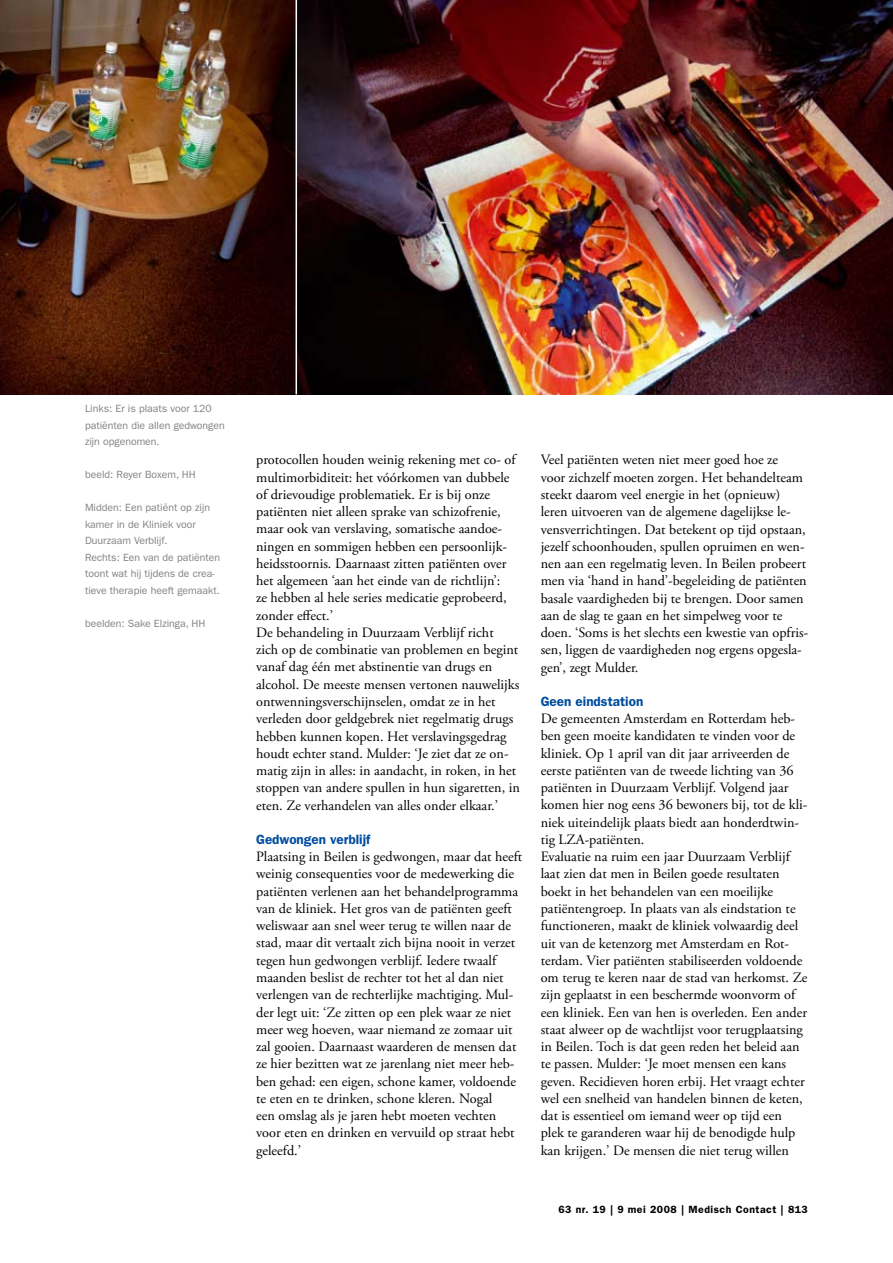
<style>
.page{position:relative;width:893px;height:1263px;background:#fff}
.page>*{position:absolute;margin:0;border:0;box-sizing:border-box;transform-origin:0 0}
.t1{font:14.25px/17.2px "Adobe Garamond Pro";color:#000}
.t2{font:600 13.5px "ITC Franklin Gothic Std";color:#004d9f}
.t3{font:10.5px/16.5px "ITC Franklin Gothic Std";color:#818084}
.t4{font:600 10.5px "ITC Franklin Gothic Std";letter-spacing:.05em;color:#000}
</style>
<div class="page">
<img style="left:0;top:0;width:298px;height:395px">
<img style="left:298px;top:0;width:595px;height:395px">
<hr style="left:296px;top:0;width:1px;height:394px;background:#fff">
<p class="t3" style="left:85px;top:400px;width:141px">Links: Er is plaats voor 120 patiënten die allen gedwongen zijn opgenomen.</p>
<p class="t3" style="left:85px;top:466px;width:112px">beeld: Reyer Boxem, HH</p>
<p class="t3" style="left:85px;top:499px;width:137px">Midden: Een patiënt op zijn kamer in de Kliniek voor<br>Duurzaam Verblijf.<br>Rechts: Een van de patiënten toont wat hij tijdens de crea&shy;tieve therapie heeft gemaakt.</p>
<p class="t3" style="left:85px;top:615px;width:122px">beelden: Sake Elzinga, HH</p>
<p class="t1" style="left:256px;top:452px;width:265px">protocollen houden weinig rekening met co- of multimorbiditeit: het vóórkomen van dubbele of drievoudige problematiek. Er is bij onze patiënten niet alleen sprake van schizofrenie, maar ook van verslaving, somatische aandoe&shy;ningen en sommigen hebben een persoonlijk&shy;heidsstoornis. Daarnaast zitten patiënten over het algemeen ‘aan het einde van de richtlijn’:<br>ze hebben al hele series medicatie geprobeerd, zonder effect.’<br>De behandeling in Duurzaam Verblijf richt<br>zich op de combinatie van problemen en begint vanaf dag één met abstinentie van drugs en alcohol. De meeste mensen vertonen nauwelijks ontwenningsverschijnselen, omdat ze in het verleden door geldgebrek niet regelmatig drugs hebben kunnen kopen. Het verslavingsgedrag houdt echter stand. Mulder: ‘Je ziet dat ze on&shy;matig zijn in alles: in aandacht, in roken, in het stoppen van andere spullen in hun sigaretten, in eten. Ze verhandelen van alles onder elkaar.’</p>
<p class="t2" style="left:256px;top:831px;width:116px">Gedwongen verblijf</p>
<p class="t1" style="left:256px;top:848px;width:268px">Plaatsing in Beilen is gedwongen, maar dat heeft weinig consequenties voor de medewerking die patiënten verlenen aan het behandelprogramma van de kliniek. Het gros van de patiënten geeft weliswaar aan snel weer terug te willen naar de stad, maar dit vertaalt zich bijna nooit in verzet tegen hun gedwongen verblijf. Iedere twaalf maanden beslist de rechter tot het al dan niet verlengen van de rechterlijke machtiging. Mul&shy;der legt uit: ‘Ze zitten op een plek waar ze niet meer weg hoeven, waar niemand ze zomaar uit zal gooien. Daarnaast waarderen de mensen dat ze hier bezitten wat ze jarenlang niet meer heb&shy;ben gehad: een eigen, schone kamer, voldoende te eten en te drinken, schone kleren. Nogal<br>een omslag als je jaren hebt moeten vechten voor eten en drinken en vervuild op straat hebt geleefd.’</p>
<p class="t1" style="left:541px;top:452px;width:269px">Veel patiënten weten niet meer goed hoe ze<br>voor zichzelf moeten zorgen. Het behandelteam steekt daarom veel energie in het (opnieuw) leren uitvoeren van de algemene dagelijkse le&shy;vensverrichtingen. Dat betekent op tijd opstaan, jezelf schoonhouden, spullen opruimen en wen&shy;nen aan een regelmatig leven. In Beilen probeert men via ‘hand in hand’-begeleiding de patiënten basale vaardigheden bij te brengen. Door samen aan de slag te gaan en het simpelweg voor te doen. ‘Soms is het slechts een kwestie van opfris&shy;sen, liggen de vaardigheden nog ergens opgesla&shy;gen’, zegt Mulder.</p>
<p class="t2" style="left:541px;top:693px;width:104px">Geen eindstation</p>
<p class="t1" style="left:541px;top:710px;width:268px">De gemeenten Amsterdam en Rotterdam heb&shy;ben geen moeite kandidaten te vinden voor de kliniek. Op 1 april van dit jaar arriveerden de eerste patiënten van de tweede lichting van 36 patiënten in Duurzaam Verblijf. Volgend jaar komen hier nog eens 36 bewoners bij, tot de kli&shy;niek uiteindelijk plaats biedt aan honderdtwin&shy;tig LZA-patiënten.<br>Evaluatie na ruim een jaar Duurzaam Verblijf laat zien dat men in Beilen goede resultaten boekt in het behandelen van een moeilijke patiëntengroep. In plaats van als eindstation te functioneren, maakt de kliniek volwaardig deel uit van de ketenzorg met Amsterdam en Rot&shy;terdam. Vier patiënten stabiliseerden voldoende om terug te keren naar de stad van herkomst. Ze zijn geplaatst in een beschermde woonvorm of een kliniek. Een van hen is overleden. Een ander staat alweer op de wachtlijst voor terugplaatsing in Beilen. Toch is dat geen reden het beleid aan te passen. Mulder: ‘Je moet mensen een kans geven. Recidieven horen erbij. Het vraagt echter wel een snelheid van handelen binnen de keten, dat is essentieel om iemand weer op tijd een plek te garanderen waar hij de benodigde hulp kan krijgen.’ De mensen die niet terug willen</p>
<p class="t4" style="left:558px;top:1203px;width:251px">63 nr. 19 | 9 mei 2008 | Medisch Contact | 813</p>
</div>
